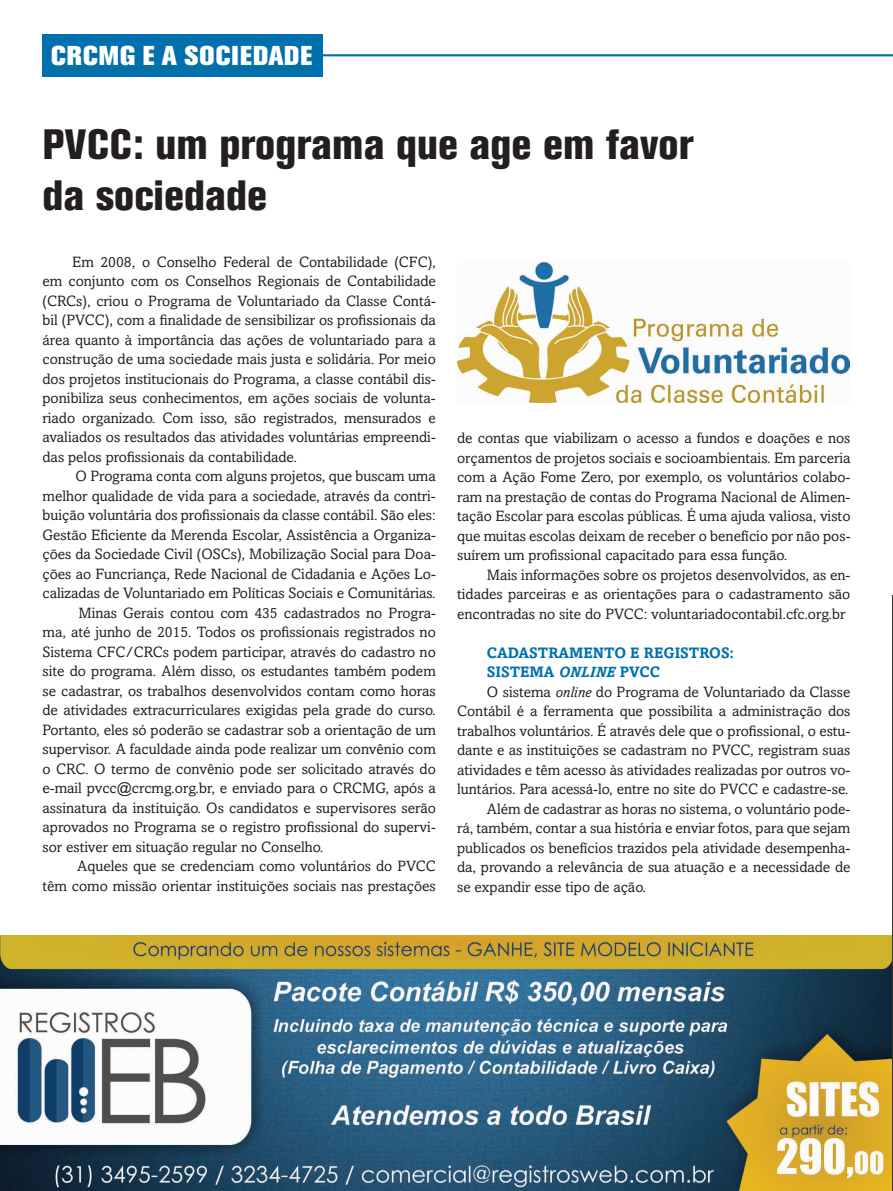
<style>
.page{position:relative;width:893px;height:1191px;background:#fff}
.page>*{position:absolute;margin:0;border:0;box-sizing:border-box;transform-origin:0 0}
.t1{font:800 condensed 42px/50.4px "Akzidenz Grotesk BE";color:#231f20}
.t2{font:800 27px "Akzidenz Grotesk BE";color:#fff}
.t3{font:15px/19.5px "Amasis";color:#231f20;text-align:justify}
.t4{font:700 15px "Amasis";color:#0071ad}
.s1{font-style:italic}
</style>
<div class="page">
<div style="left:43px;top:34px;width:280px;height:43px;background:#0071ad"></div>
<hr style="left:317px;top:54px;width:576px;height:2px;background:#0071ad">
<img style="left:0;top:935px;width:892px;height:256px">
<svg style="left:892px;top:595px;width:1px;height:596px"></svg>
<img style="left:457px;top:262px;width:392px;height:140px">
<h2 class="t2" style="left:51px;top:40px;width:195px">CRCMG E A SOCIEDADE</h2>
<h1 class="t1" style="left:43px;top:120px;width:653px">PVCC: um programa que age em favor da sociedade</h1>
<p class="t3" style="left:43px;top:252px;width:395px;text-indent:30px">Em 2008, o Conselho Federal de Contabilidade (CFC), em conjunto com os Conselhos Regionais de Contabilidade (CRCs), criou o Programa de Voluntariado da Classe Contá&shy;bil (PVCC), com a finalidade de sensibilizar os profissionais da área quanto à importância das ações de voluntariado para a construção de uma sociedade mais justa e solidária. Por meio dos projetos institucionais do Programa, a classe contábil dis&shy;ponibiliza seus conhecimentos, em ações sociais de volunta&shy;riado organizado. Com isso, são registrados, mensurados e avaliados os resultados das atividades voluntárias empreendi&shy;das pelos profissionais da contabilidade.</p>
<p class="t3" style="left:76px;top:466px;width:362px">O Programa conta com alguns projetos, que buscam uma</p>
<p class="t3" style="left:43px;top:486px;width:395px">melhor qualidade de vida para a sociedade, através da contri-</p>
<p class="t3" style="left:43px;top:505px;width:395px">buição voluntária dos profissionais da classe contábil. São eles:</p>
<p class="t3" style="left:43px;top:525px;width:395px">Gestão Eficiente da Merenda Escolar, Assistência a Organiza-</p>
<p class="t3" style="left:43px;top:544px;width:395px">ções da Sociedade Civil (OSCs), Mobilização Social para Doa-</p>
<p class="t3" style="left:43px;top:564px;width:395px">ções ao Funcriança, Rede Nacional de Cidadania e Ações Lo-</p>
<p class="t3" style="left:43px;top:583px;width:395px">calizadas de Voluntariado em Políticas Sociais e Comunitárias.</p>
<p class="t3" style="left:78px;top:603px;width:359px">Minas Gerais contou com 435 cadastrados no Progra-</p>
<p class="t3" style="left:43px;top:622px;width:395px">ma, até junho de 2015. Todos os profissionais registrados no</p>
<p class="t3" style="left:43px;top:642px;width:395px">Sistema CFC/CRCs podem participar, através do cadastro no</p>
<p class="t3" style="left:43px;top:661px;width:395px">site do programa. Além disso, os estudantes também podem</p>
<p class="t3" style="left:43px;top:681px;width:395px">se cadastrar, os trabalhos desenvolvidos contam como horas</p>
<p class="t3" style="left:43px;top:700px;width:395px">de atividades extracurriculares exigidas pela grade do curso.</p>
<p class="t3" style="left:43px;top:720px;width:395px">Portanto, eles só poderão se cadastrar sob a orientação de um</p>
<p class="t3" style="left:43px;top:739px;width:395px">supervisor. A faculdade ainda pode realizar um convênio com</p>
<p class="t3" style="left:43px;top:759px;width:395px">o CRC. O termo de convênio pode ser solicitado através do</p>
<p class="t3" style="left:43px;top:778px;width:395px">e-mail pvcc@crcmg.org.br, e enviado para o CRCMG, após a</p>
<p class="t3" style="left:43px;top:798px;width:395px">assinatura da instituição. Os candidatos e supervisores serão</p>
<p class="t3" style="left:43px;top:817px;width:395px">aprovados no Programa se o registro profissional do supervi-</p>
<p class="t3" style="left:43px;top:837px;width:283px">sor estiver em situação regular no Conselho.</p>
<p class="t3" style="left:77px;top:856px;width:360px">Aqueles que se credenciam como voluntários do PVCC</p>
<p class="t3" style="left:43px;top:876px;width:395px">têm como missão orientar instituições sociais nas prestações</p>
<p class="t3" style="left:457px;top:428px;width:395px">de contas que viabilizam o acesso a fundos e doações e nos orçamentos de projetos sociais e socioambientais. Em parceria com a Ação Fome Zero, por exemplo, os voluntários colabo&shy;ram na prestação de contas do Programa Nacional de Alimen&shy;tação Escolar para escolas públicas. É uma ajuda valiosa, visto que muitas escolas deixam de receber o benefício por não pos&shy;suírem um profissional capacitado para essa função.</p>
<p class="t3" style="left:457px;top:565px;width:395px;text-indent:30px">Mais informações sobre os projetos desenvolvidos, as en&shy;tidades parceiras e as orientações para o cadastramento são encontradas no site do PVCC: voluntariadocontabil.cfc.org.br</p>
<p class="t4" style="left:487px;top:643px;width:249px">CADASTRAMENTO E REGISTROS:</p>
<p class="t4" style="left:487px;top:663px;width:175px">SISTEMA <span class="s1">ONLINE</span> PVCC</p>
<p class="t3" style="left:487px;top:682px;width:365px">O sistema <span class="s1">online</span> do Programa de Voluntariado da Classe</p>
<p class="t3" style="left:457px;top:701px;width:395px">Contábil é a ferramenta que possibilita a administração dos</p>
<p class="t3" style="left:457px;top:721px;width:395px">trabalhos voluntários. É através dele que o profissional, o estu-</p>
<p class="t3" style="left:457px;top:740px;width:395px">dante e as instituições se cadastram no PVCC, registram suas</p>
<p class="t3" style="left:457px;top:760px;width:395px">atividades e têm acesso às atividades realizadas por outros vo-</p>
<p class="t3" style="left:457px;top:779px;width:393px">luntários. Para acessá-lo, entre no site do PVCC e cadastre-se.</p>
<p class="t3" style="left:487px;top:799px;width:365px">Além de cadastrar as horas no sistema, o voluntário pode-</p>
<p class="t3" style="left:457px;top:818px;width:395px">rá, também, contar a sua história e enviar fotos, para que sejam</p>
<p class="t3" style="left:457px;top:838px;width:395px">publicados os benefícios trazidos pela atividade desempenha-</p>
<p class="t3" style="left:457px;top:857px;width:395px">da, provando a relevância de sua atuação e a necessidade de</p>
<p class="t3" style="left:457px;top:877px;width:190px">se expandir esse tipo de ação.</p>
</div>
